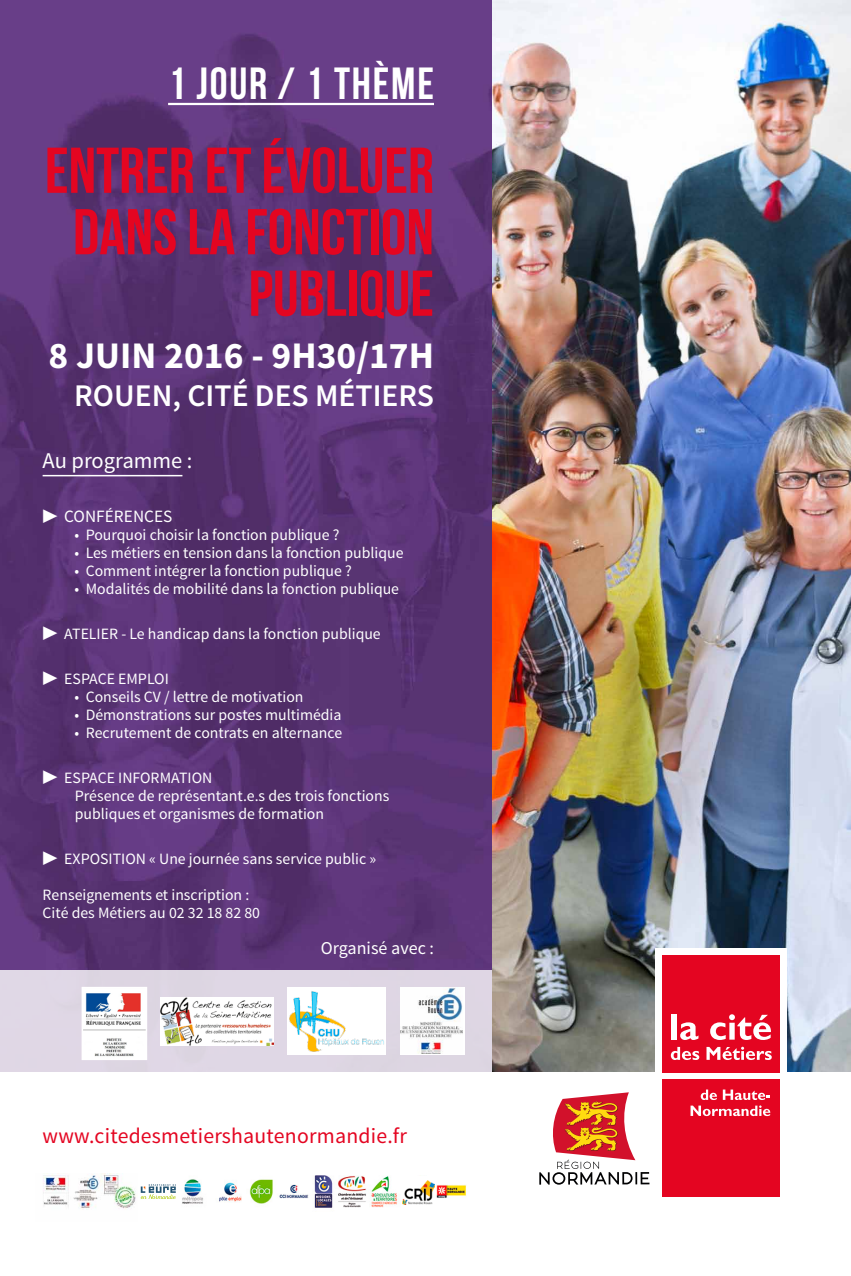
<style>
.page{position:relative;width:851px;height:1276px;background:#fff}
.page>*{position:absolute;margin:0;border:0;box-sizing:border-box;transform-origin:0 0}
.t1{font:700 64.5px/61.5px "Bebas Neue";color:#e40521;text-align:right}
.t2{font:45px "Bebas Neue";letter-spacing:.04em;color:#fff}
.t3{font:700 37.5px "Source Sans Pro";color:#fff}
.t4{font:600 31.5px "Source Sans Pro";color:#fff}
.t5{font:22.5px "Source Sans Pro";color:#fff}
.t6{font:21.75px "Source Sans Pro";letter-spacing:.01em;color:#e40521}
.t7{font:18px "Source Sans Pro";color:#fff}
.t8{font:17.25px "Source Sans Pro";color:#fff}
.t9{font:15.75px/18px "Source Sans Pro";color:#fff}
.s1{font-weight:600}
.s2{font-weight:600;font-size:17.25px}
</style>
<div class="page">
<img style="left:491px;top:0;width:359px;height:1072px">
<img style="left:0;top:0;width:491px;height:970px">
<div style="left:655px;top:948px;width:132px;height:256px;background:#fff"></div>
<div style="left:662px;top:955px;width:117px;height:118px;background:#e40521"></div>
<div style="left:671px;top:1014px;width:5px;height:25px;background:#fff"></div>
<svg style="left:680px;top:1022px;width:18px;height:18px"></svg>
<svg style="left:710px;top:1014px;width:61px;height:26px"></svg>
<svg style="left:670px;top:1047px;width:29px;height:13px"></svg>
<svg style="left:706px;top:1046px;width:65px;height:14px"></svg>
<div style="left:662px;top:1080px;width:117px;height:117px;background:#e40521"></div>
<svg style="left:690px;top:1089px;width:80px;height:27px"></svg>
<svg style="left:539px;top:1092px;width:110px;height:92px"></svg>
<hr style="left:168px;top:103px;width:266px;height:2px;background:#fff">
<hr style="left:43px;top:475px;width:139px;height:1px;background:#fff">
<div style="left:0;top:970px;width:491px;height:102px;background:#dfd7e5"></div>
<img style="left:85px;top:990px;width:59px;height:67px">
<svg style="left:400px;top:987px;width:64px;height:68px"></svg>
<img style="left:400px;top:987px;width:62px;height:66px">
<img style="left:160px;top:997px;width:113px;height:48px">
<div style="left:287px;top:987px;width:99px;height:68px;background:#fff"></div>
<img style="left:289px;top:991px;width:95px;height:61px">
<img style="left:43px;top:1174px;width:93px;height:36px">
<img style="left:182px;top:1175px;width:284px;height:33px">
<svg style="left:141px;top:1184px;width:35px;height:15px"></svg>
<div style="left:401px;top:1176px;width:35px;height:41px;background:#fff"></div>
<img style="left:402px;top:1180px;width:32px;height:25px">
<h2 class="t2" style="left:168px;top:59px;width:267px">1 JOUR / 1 THÈME</h2>
<h1 class="t1" style="left:45px;top:139px;width:390px">ENTRER ET ÉVOLUER<br>DANS LA FONCTION<br>PUBLIQUE</h1>
<h3 class="t3" style="left:49px;top:331px;width:387px">8 juin 2016 - 9h30/17h</h3>
<h3 class="t4" style="left:74px;top:375px;width:361px">ROUEN, CITÉ DES MÉTIERS</h3>
<h3 class="t5" style="left:43px;top:447px;width:151px">Au programme :</h3>
<p class="t8" style="left:43px;top:506px;width:131px"><span class="s1">▶</span> Conférences</p>
<p class="t9" style="left:74px;top:526px;width:266px">• Pourquoi choisir la fonction publique ?</p>
<p class="t9" style="left:74px;top:544px;width:330px">• Les métiers en tension dans la fonction publique</p>
<p class="t9" style="left:74px;top:562px;width:279px">• Comment intégrer la fonction publique ?</p>
<p class="t9" style="left:74px;top:580px;width:326px">• Modalités de mobilité dans la fonction publique</p>
<p class="t9" style="left:43px;top:625px;width:339px"><span class="s2">▶</span> Atelier - Le handicap dans la fonction publique</p>
<p class="t9" style="left:43px;top:670px;width:128px"><span class="s2">▶</span> Espace emploi</p>
<p class="t9" style="left:74px;top:688px;width:230px">• Conseils CV / lettre de motivation</p>
<p class="t9" style="left:74px;top:706px;width:268px">• Démonstrations sur postes multimédia</p>
<p class="t9" style="left:74px;top:724px;width:269px">• Recrutement de contrats en alternance</p>
<p class="t9" style="left:75px;top:769px;width:316px;text-indent:-32px"><span class="s2">▶</span> Espace information<br>Présence de représentant.e.s des trois fonctions publiques et organismes de formation</p>
<p class="t9" style="left:43px;top:850px;width:335px"><span class="s2">▶</span> Exposition « Une journée sans service public »</p>
<p class="t9" style="left:43px;top:886px;width:219px">Renseignements et inscription :<br>Cité des Métiers au 02 32 18 82 80</p>
<p class="t7" style="left:321px;top:937px;width:115px">Organisé avec :</p>
<h3 class="t6" style="left:43px;top:1122px;width:366px">www.citedesmetiershautenormandie.fr</h3>
</div>
